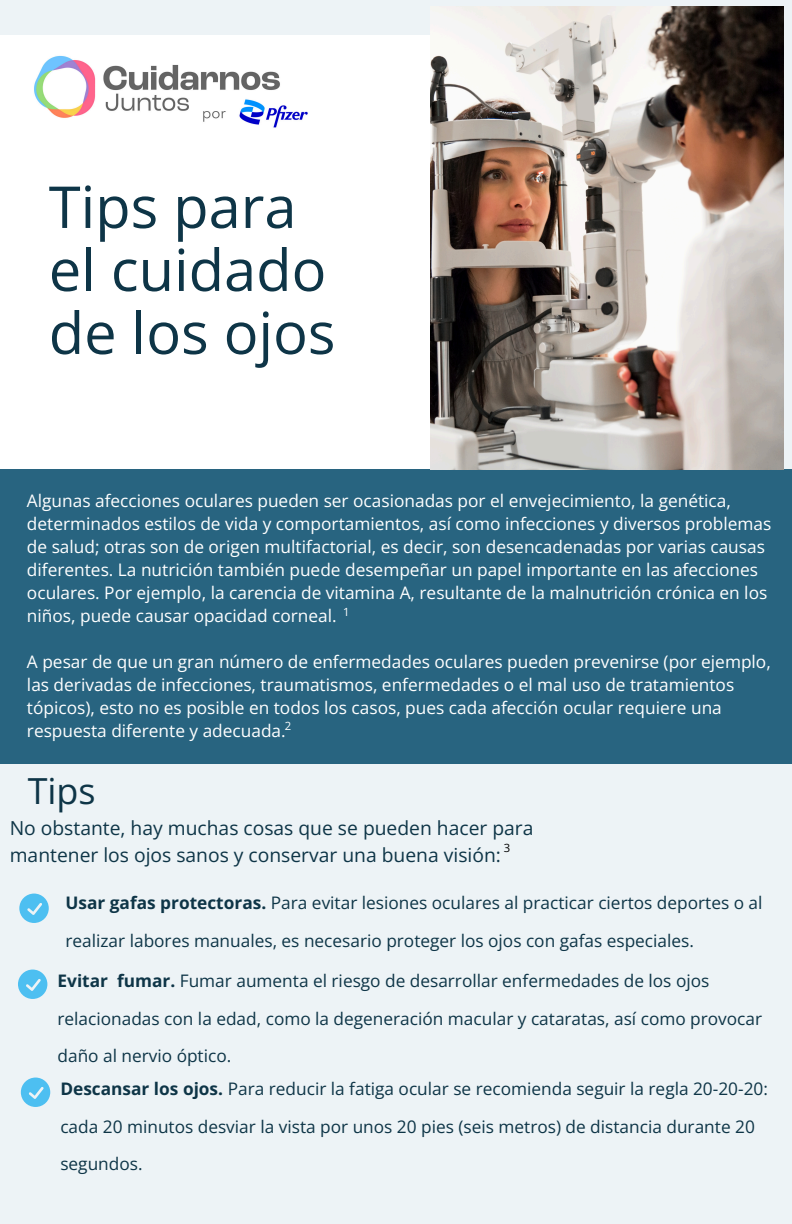
<style>
.page{position:relative;width:792px;height:1224px;background:#edf3f6}
.page>*{position:absolute;margin:0;border:0;box-sizing:border-box;transform-origin:0 0}
.t1{font:57.8px/63px "Open Sans";color:#0e3547}
.t2{font:36px "Open Sans";color:#0e3547}
.t3{font:19.4px/27px "Open Sans";color:#0e3547}
.t4{font:17.4px/23px "Open Sans";color:#fff}
.t5{font:17.2px/37.4px "Open Sans";color:#0e3547}
.t6{font:11.4px "Open Sans";color:#fff}
.t7{font:11.4px "Open Sans";color:#000}
.s1{font-weight:700}
</style>
<div class="page">
<div style="left:0;top:35px;width:440px;height:454px;background:#fff"></div>
<div style="left:0;top:470px;width:792px;height:294px;background:#286480"></div>
<img style="left:431px;top:6px;width:352px;height:464px">
<img style="left:34px;top:55px;width:274px;height:73px">
<svg style="left:18px;top:970px;width:29px;height:29px"></svg>
<svg style="left:19px;top:894px;width:30px;height:29px"></svg>
<svg style="left:21px;top:1078px;width:29px;height:29px"></svg>
<h1 class="t1" style="left:49px;top:174px;width:288px">Tips para el cuidado de los ojos</h1>
<p class="t4" style="left:27px;top:488px;width:746px">Algunas afecciones oculares pueden ser ocasionadas por el envejecimiento, la genética, determinados estilos de vida y comportamientos, así como infecciones y diversos problemas de salud; otras son de origen multifactorial, es decir, son desencadenadas por varias causas diferentes. La nutrición también puede desempeñar un papel importante en las afecciones oculares. Por ejemplo, la carencia de vitamina A, resultante de la malnutrición crónica en los niños, puede causar opacidad corneal.</p>
<p class="t4" style="left:27px;top:650px;width:745px">A pesar de que un gran número de enfermedades oculares pueden prevenirse (por ejemplo, las derivadas de infecciones, traumatismos, enfermedades o el mal uso de tratamientos tópicos), esto no es posible en todos los casos, pues cada afección ocular requiere una respuesta diferente y adecuada.</p>
<p class="t2" style="left:28px;top:765px;width:69px">Tips</p>
<p class="t3" style="left:10px;top:814px;width:525px">No obstante, hay muchas cosas que se pueden hacer para mantener los ojos sanos y conservar una buena visión:</p>
<h3 class="t6" style="left:343px;top:604px;width:8px">1</h3>
<h2 class="t6" style="left:285px;top:718px;width:8px">2</h2>
<p class="t7" style="left:504px;top:840px;width:8px">3</p>
<p class="t5" style="left:66px;top:884px;width:699px"><span class="s1">Usar gafas protectoras.</span> Para evitar lesiones oculares al practicar ciertos deportes o al realizar labores manuales, es necesario proteger los ojos con gafas especiales.</p>
<p class="t5" style="left:58px;top:962px;width:706px"><span class="s1">Evitar fumar.</span> Fumar aumenta el riesgo de desarrollar enfermedades de los ojos relacionadas con la edad, como la degeneración macular y cataratas, así como provocar daño al nervio óptico.</p>
<p class="t5" style="left:60px;top:1070px;width:709px"><span class="s1">Descansar los ojos.</span> Para reducir la fatiga ocular se recomienda seguir la regla 20-20-20: cada 20 minutos desviar la vista por unos 20 pies (seis metros) de distancia durante 20 segundos.</p>
</div>
